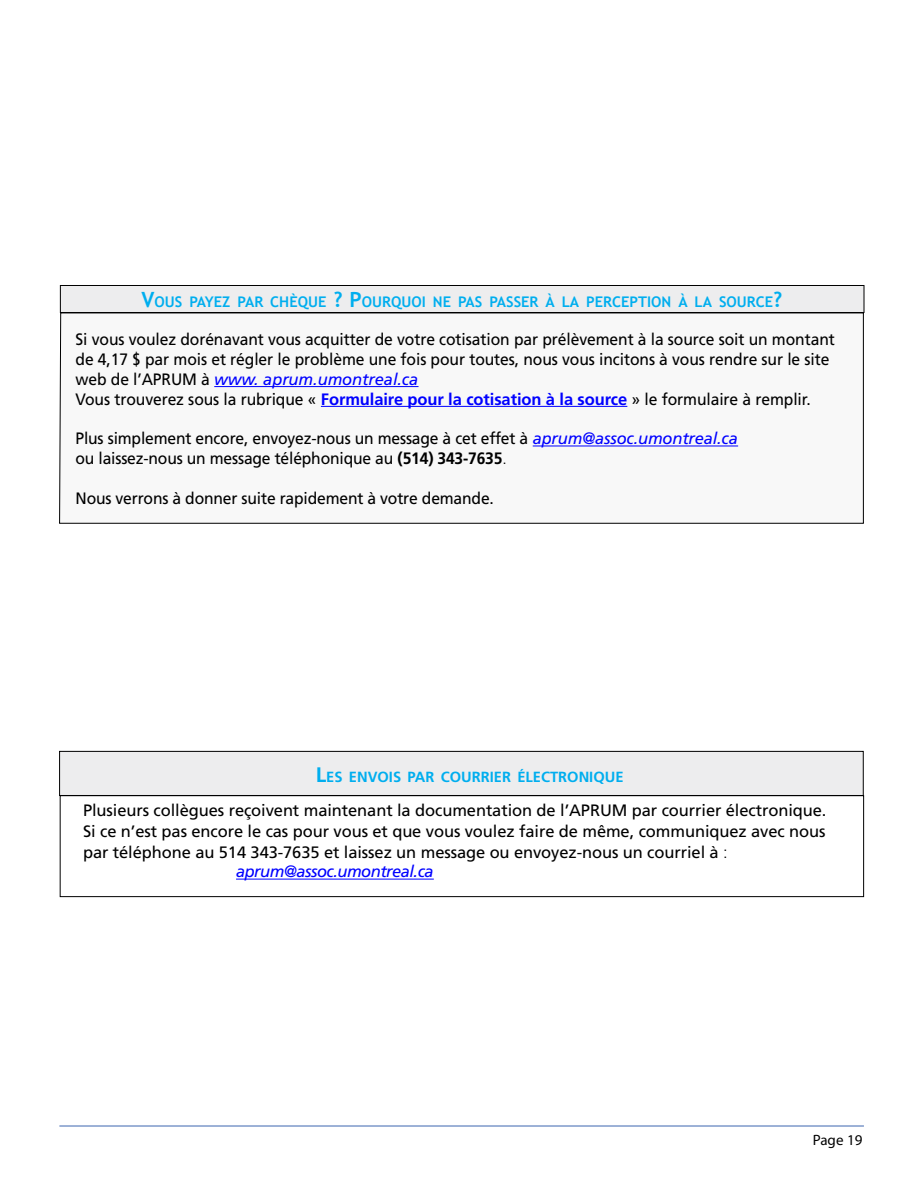
<style>
.page{position:relative;width:918px;height:1188px;background:#fff}
.page>*{position:absolute;margin:0;border:0;box-sizing:border-box;transform-origin:0 0}
.t1{font:16.5px/19.8px "Frutiger";letter-spacing:-.005em;color:#000;scale:.95 1}
.t2{font:16.5px "Frutiger";letter-spacing:-.005em;color:#000}
.t3{font:italic 16.5px "Frutiger";letter-spacing:-.03em;color:#00f}
.t4{font:15px "Myriad Pro";color:#000}
.t5{font:700 14.7px "Trebuchet MS";color:#00aeef}
.t6{font:700 14.7px "Frutiger";color:#00aeef}
.s1{font-size:21px}
.s2{font-style:italic;color:#00f}
.s3{font-weight:700;color:#00f}
.s4{font-weight:700}
.s5{font-weight:300}
</style>
<div class="page">
<hr style="left:59px;top:1126px;width:805px;height:1px;background:#3c65af">
<div style="left:60px;top:751px;width:803px;height:44px;background:#ededee"></div>
<div style="left:59px;top:751px;width:804px;height:45px;border:1px solid #000"></div>
<hr style="left:236px;top:879px;width:198px;height:1px;background:#00f">
<div style="left:60px;top:795px;width:804px;height:102px;border:1px solid #000"></div>
<svg style="left:59px;top:313px;width:805px;height:211px"></svg>
<div style="left:60px;top:285px;width:804px;height:27px;background:#ededee"></div>
<div style="left:60px;top:285px;width:804px;height:28px;border:1px solid #000"></div>
<p class="t5" style="left:142px;top:292px;width:642px"><span class="s1">V</span>OUS PAYEZ PAR CHÈQUE <span class="s1">? P</span>OURQUOI NE PAS PASSER À LA PERCEPTION À LA SOURCE<span class="s1">?</span></p>
<p class="t1" style="left:76px;top:330px;width:801px">Si vous voulez dorénavant vous acquitter de votre cotisation par prélèvement à la source soit un montant de 4,17 $ par mois et régler le problème une fois pour toutes, nous vous incitons à vous rendre sur le site web de l’APRUM à <span class="s2">www. aprum.umontreal.ca<br></span>Vous trouverez sous la rubrique « <span class="s3">Formulaire pour la cotisation à la source</span> » le formulaire à remplir.</p>
<p class="t1" style="left:76px;top:429px;width:699px">Plus simplement encore, envoyez-nous un message à cet effet à <span class="s2">aprum@assoc.umontreal.ca </span>ou laissez-nous un message téléphonique au <span class="s4">(514) 343-7635</span><span class="s5">.</span></p>
<p class="t1" style="left:76px;top:488px;width:442px">Nous verrons à donner suite rapidement à votre demande.</p>
<p class="t6" style="left:316px;top:768px;width:309px"><span class="s1">L</span>ES ENVOIS PAR COURRIER ÉLECTRONIQUE</p>
<p class="t2" style="left:83px;top:800px;width:745px">Plusieurs collègues reçoivent maintenant la documentation de l’APRUM par courrier électronique.</p>
<p class="t2" style="left:83px;top:821px;width:744px">Si ce n’est pas encore le cas pour vous et que vous voulez faire de même, communiquez avec nous</p>
<p class="t2" style="left:83px;top:842px;width:646px">par téléphone au 514 343-7635 et laissez un message ou envoyez-nous un courriel à <span class="s5">:</span></p>
<p class="t3" style="left:236px;top:862px;width:199px">aprum@assoc.umontreal.ca</p>
<p class="t4" style="left:813px;top:1131px;width:51px">Page 19</p>
</div>
